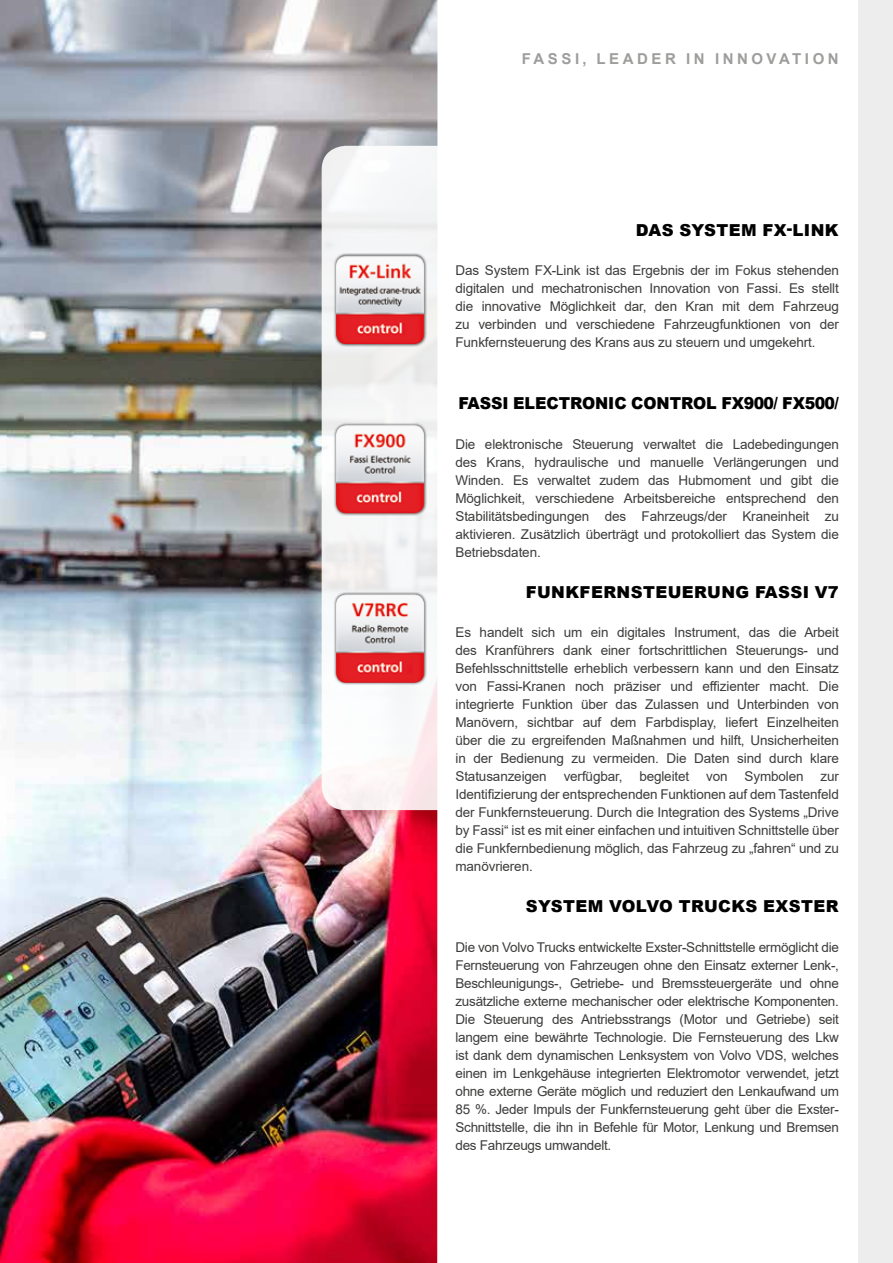
<style>
.page{position:relative;width:893px;height:1263px;background:#fff}
.page>*{position:absolute;margin:0;border:0;box-sizing:border-box;transform-origin:0 0}
.t1{font:900 16.5px "Arial";letter-spacing:.025em;color:#000}
.t2{font:900 16.5px "Arial";letter-spacing:-.005em;color:#000;scale:.96 1}
.t3{font:700 15px "Arial";letter-spacing:.235em;color:#9d9d9c}
.t4{font:13.5px/18px "Arial";letter-spacing:-.01em;color:#3c3c3b;text-align:justify}
</style>
<div class="page">
<img style="left:0;top:0;width:437px;height:1263px">
<div style="left:322px;top:146px;width:571px;height:664px;background:#fff;border-radius:24px"></div>
<div style="left:333px;top:253px;width:94px;height:94px;background:#000;opacity:.75"></div>
<img style="left:336px;top:256px;width:78px;height:58px">
<div style="left:333px;top:422px;width:94px;height:94px;background:#000;opacity:.75"></div>
<img style="left:336px;top:425px;width:78px;height:58px">
<div style="left:333px;top:592px;width:94px;height:94px;background:#000;opacity:.75"></div>
<img style="left:336px;top:594px;width:78px;height:9px">
<div style="left:858px;top:0;width:35px;height:1263px;background:#ededed"></div>
<p class="t3" style="left:522px;top:48px;width:318px">FASSI, LEADER IN INNOVATION</p>
<p class="t1" style="left:636px;top:218px;width:204px">DAS SYSTEM FX-LINK</p>
<p class="t4" style="left:455px;top:262px;width:385px">Das System FX-Link ist das Ergebnis der im Fokus stehenden digitalen und mechatronischen Innovation von Fassi. Es stellt die innovative Möglichkeit dar, den Kran mit dem Fahrzeug zu verbinden und verschiedene Fahrzeugfunktionen von der Funkfernsteuerung des Krans aus zu steuern und umgekehrt.</p>
<p class="t2" style="left:459px;top:391px;width:398px">FASSI ELECTRONIC CONTROL FX900/ FX500/</p>
<p class="t4" style="left:455px;top:435px;width:385px">Die elektronische Steuerung verwaltet die Ladebedingungen des Krans, hydraulische und manuelle Verlängerungen und Winden. Es verwaltet zudem das Hubmoment und gibt die Möglichkeit, verschiedene Arbeitsbereiche entsprechend den Stabilitätsbedingungen des Fahrzeugs/der Kraneinheit zu aktivieren. Zusätzlich überträgt und protokolliert das System die Betriebsdaten.</p>
<p class="t1" style="left:526px;top:580px;width:315px">FUNKFERNSTEUERUNG FASSI V7</p>
<p class="t4" style="left:455px;top:623px;width:385px">Es handelt sich um ein digitales Instrument, das die Arbeit des Kranführers dank einer fortschrittlichen Steuerungs- und Befehlsschnittstelle erheblich verbessern kann und den Einsatz von Fassi-Kranen noch präziser und effizienter macht. Die integrierte Funktion über das Zulassen und Unterbinden von Manövern, sichtbar auf dem Farbdisplay, liefert Einzelheiten über die zu ergreifenden Maßnahmen und hilft, Unsicherheiten in der Bedienung zu vermeiden. Die Daten sind durch klare Statusanzeigen verfügbar, begleitet von Symbolen zur Identifizierung der entsprechenden Funktionen auf dem Tastenfeld der Funkfernsteuerung. Durch die Integration des Systems „Drive by Fassi“ ist es mit einer einfachen und intuitiven Schnittstelle über die Funkfernbedienung möglich, das Fahrzeug zu „fahren“ und zu manövrieren.</p>
<p class="t1" style="left:526px;top:894px;width:314px">SYSTEM VOLVO TRUCKS EXSTER</p>
<p class="t4" style="left:455px;top:938px;width:385px">Die von Volvo Trucks entwickelte Exster-Schnittstelle ermöglicht die Fernsteuerung von Fahrzeugen ohne den Einsatz externer Lenk-, Beschleunigungs-, Getriebe- und Bremssteuergeräte und ohne zusätzliche externe mechanischer oder elektrische Komponenten.<br>Die Steuerung des Antriebsstrangs (Motor und Getriebe) seit langem eine bewährte Technologie. Die Fernsteuerung des Lkw ist dank dem dynamischen Lenksystem von Volvo VDS, welches einen im Lenkgehäuse integrierten Elektromotor verwendet, jetzt ohne externe Geräte möglich und reduziert den Lenkaufwand um 85 %. Jeder Impuls der Funkfernsteuerung geht über die Exster-Schnittstelle, die ihn in Befehle für Motor, Lenkung und Bremsen des Fahrzeugs umwandelt.</p>
</div>
